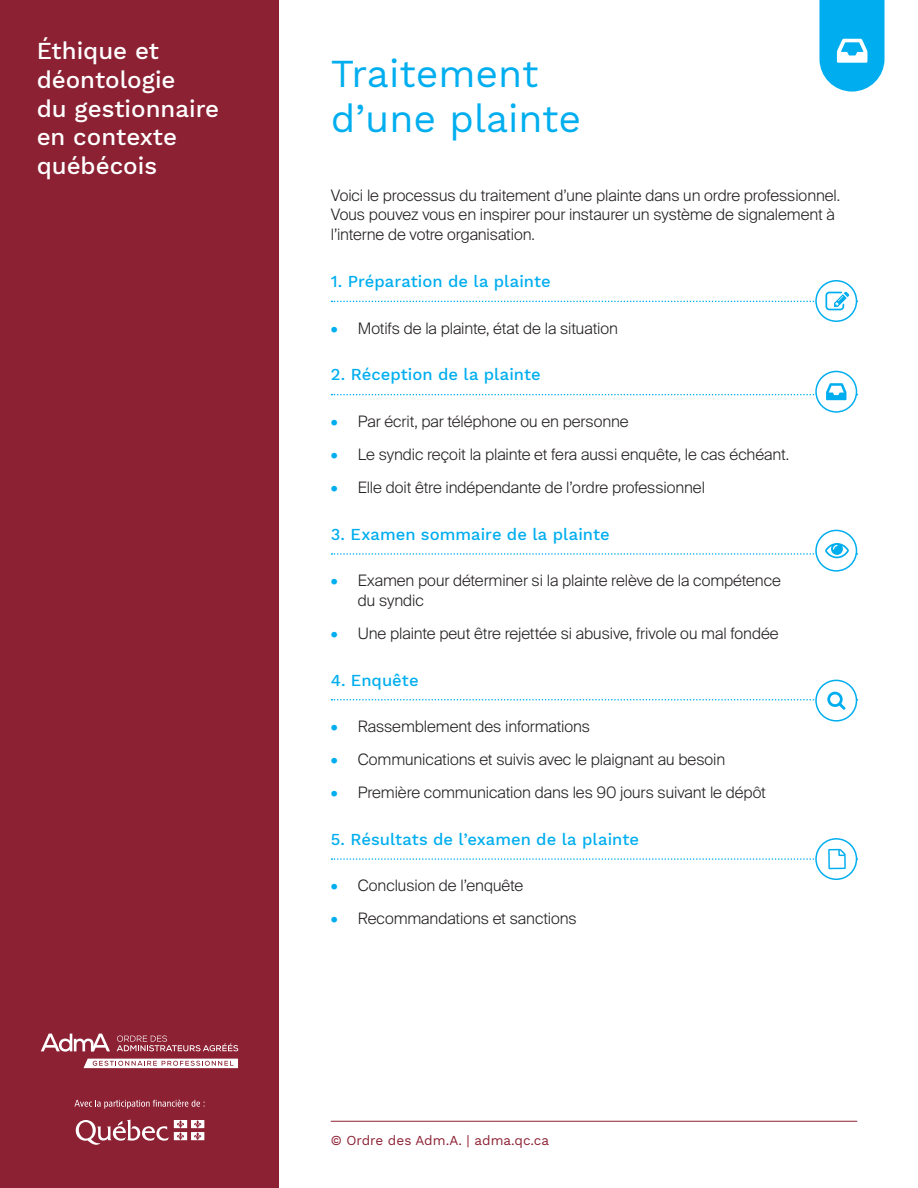
<style>
.page{position:relative;width:918px;height:1188px;background:#fff}
.page>*{position:absolute;margin:0;border:0;box-sizing:border-box;transform-origin:0 0}
.t1{font:39px/45px "Work Sans";color:#00aeef}
.t2{font:500 24px/28.8px "Work Sans";color:#fff}
.t3{font:500 16.5px "Work Sans";letter-spacing:.005em;color:#00aeef}
.t4{font:300 15.75px/19.5px "Suisse Intl";letter-spacing:-.005em;color:#231f20}
.t5{font:13.5px "Work Sans";color:#8c2133}
.s1{color:#00aeef}
</style>
<div class="page">
<div style="left:0;top:0;width:279px;height:1188px;background:#8c2133"></div>
<hr style="left:331px;top:1121px;width:526px;height:1px;background:#8c2133">
<svg style="left:117px;top:1036px;width:121px;height:15px"></svg>
<svg style="left:41px;top:1034px;width:69px;height:18px"></svg>
<svg style="left:83px;top:1059px;width:155px;height:9px"></svg>
<svg style="left:74px;top:1100px;width:131px;height:9px"></svg>
<svg style="left:76px;top:1120px;width:128px;height:25px"></svg>
<svg style="left:819px;top:0;width:66px;height:92px;background:#2bbbf1"></svg>
<svg style="left:816px;top:281px;width:41px;height:40px"></svg>
<div style="left:815px;top:280px;width:42px;height:42px;border:2px solid #00aeef;border-radius:50%"></div>
<svg style="left:332px;top:292px;width:525px;height:18px"></svg>
<svg style="left:816px;top:371px;width:41px;height:41px"></svg>
<div style="left:815px;top:371px;width:42px;height:42px;border:2px solid #00aeef;border-radius:50%"></div>
<div style="left:815px;top:530px;width:42px;height:42px;border:2px solid #00aeef;border-radius:50%"></div>
<div style="left:815px;top:680px;width:42px;height:42px;border:2px solid #00aeef;border-radius:50%"></div>
<svg style="left:816px;top:839px;width:41px;height:40px"></svg>
<div style="left:815px;top:838px;width:42px;height:42px;border:2px solid #00aeef;border-radius:50%"></div>
<svg style="left:332px;top:383px;width:525px;height:17px"></svg>
<svg style="left:332px;top:849px;width:525px;height:20px"></svg>
<svg style="left:332px;top:692px;width:525px;height:18px"></svg>
<svg style="left:332px;top:543px;width:525px;height:15px"></svg>
<p class="t2" style="left:37px;top:38px;width:124px">Éthique et</p>
<p class="t2" style="left:37px;top:66px;width:184px">déontologie<br>du gestionnaire</p>
<p class="t2" style="left:37px;top:124px;width:142px">en contexte</p>
<p class="t2" style="left:37px;top:153px;width:122px">québécois</p>
<p class="t1" style="left:331px;top:53px;width:252px">Traitement d’une plainte</p>
<p class="t4" style="left:331px;top:185px;width:511px">Voici le processus du traitement d’une plainte dans un ordre professionnel.</p>
<p class="t4" style="left:331px;top:205px;width:506px">Vous pouvez vous en inspirer pour instaurer un système de signalement à l’interne de votre organisation.</p>
<p class="t3" style="left:331px;top:272px;width:222px">1. Préparation de la plainte</p>
<p class="t4" style="left:331px;top:318px;width:289px"><span class="s1">•</span> Motifs de la plainte, état de la situation</p>
<p class="t3" style="left:331px;top:365px;width:212px">2. Réception de la plainte</p>
<p class="t4" style="left:331px;top:412px;width:299px"><span class="s1">•</span> Par écrit, par téléphone ou en personne</p>
<p class="t4" style="left:331px;top:445px;width:460px"><span class="s1">•</span> Le syndic reçoit la plainte et fera aussi enquête, le cas échéant.</p>
<p class="t4" style="left:331px;top:478px;width:376px"><span class="s1">•</span> Elle doit être indépendante de l’ordre professionnel</p>
<p class="t3" style="left:331px;top:524px;width:280px">3. Examen sommaire de la plainte</p>
<p class="t4" style="left:358px;top:571px;width:425px;text-indent:-27px"><span class="s1">•</span> Examen pour déterminer si la plainte relève de la compétence du syndic</p>
<p class="t4" style="left:331px;top:623px;width:450px"><span class="s1">•</span> Une plainte peut être rejettée si abusive, frivole ou mal fondée</p>
<p class="t3" style="left:331px;top:670px;width:89px">4. Enquête</p>
<p class="t4" style="left:331px;top:717px;width:261px"><span class="s1">•</span> Rassemblement des informations</p>
<p class="t4" style="left:331px;top:750px;width:396px"><span class="s1">•</span> Communications et suivis avec le plaignant au besoin</p>
<p class="t4" style="left:331px;top:783px;width:437px"><span class="s1">•</span> Première communication dans les 90 jours suivant le dépôt</p>
<p class="t3" style="left:331px;top:830px;width:310px">5. Résultats de l’examen de la plainte</p>
<p class="t4" style="left:331px;top:876px;width:194px"><span class="s1">•</span> Conclusion de l’enquête</p>
<p class="t4" style="left:331px;top:909px;width:248px"><span class="s1">•</span> Recommandations et sanctions</p>
<p class="t5" style="left:331px;top:1132px;width:220px">© Ordre des Adm.A. | adma.qc.ca</p>
</div>
